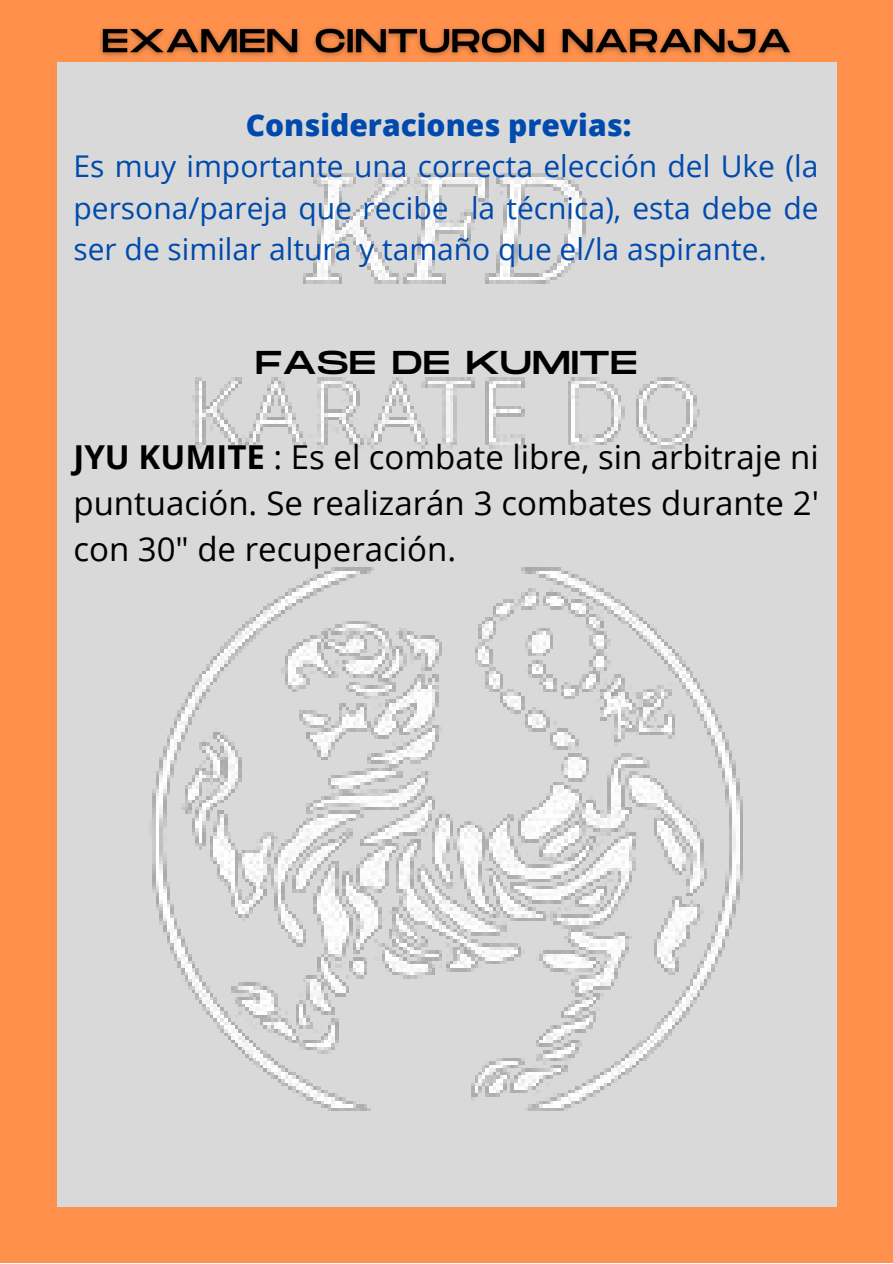
<style>
.page{position:relative;width:893px;height:1264px;background:#fff}
.page>*{position:absolute;margin:0;border:0;box-sizing:border-box;transform-origin:0 0}
.t1{font:33px/46px "Open Sans";color:#000;text-align:justify}
.t2{font:33px "Monument Extended";color:#000}
.t3{font:30px/41.5px "Open Sans";color:#004aad;text-align:justify}
.t4{font:800 30px "Open Sans";color:#004aad}
.s1{font-weight:700}
</style>
<div class="page">
<div style="left:0;top:0;width:892px;height:1262px;background:#ff914d"></div>
<img style="left:57px;top:80px;width:780px;height:1126px">
<img style="left:93px;top:27px;width:707px;height:47px">
<p class="t4" style="left:246px;top:103px;width:387px">Consideraciones previas:</p>
<p class="t3" style="left:73px;top:145px;width:746px">Es muy importante una correcta elección del Uke (la persona/pareja que recibe la técnica), esta debe de ser de similar altura y tamaño que el/la aspirante.</p>
<p class="t2" style="left:255px;top:344px;width:384px">FASE DE KUMITE</p>
<p class="t1" style="left:73px;top:433px;width:747px"><span class="s1">JYU KUMITE</span> : Es el combate libre, sin arbitraje ni puntuación. Se realizarán 3 combates durante 2' con 30" de recuperación.</p>
</div>
